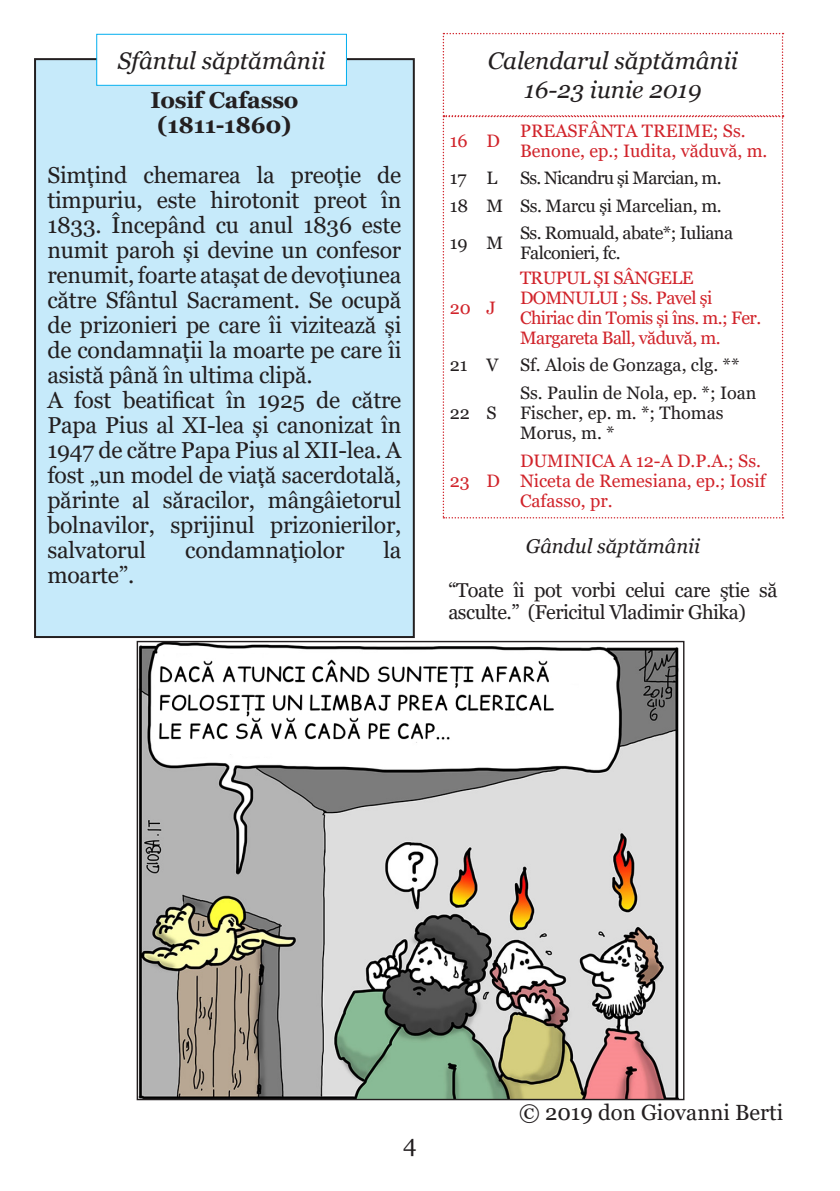
<style>
.page{position:relative;width:840px;height:1191px;background:#fff}
.page>*{position:absolute;margin:0;border:0;box-sizing:border-box;transform-origin:0 0}
.t1{font:italic 24px/28.8px "Georgia";color:#231f20;text-align:center}
.t2{font:24px "Georgia";color:#231f20}
.t3{font:23px/25px "Georgia";letter-spacing:-.01em;color:#231f20}
.t4{font:700 23px/25px "Georgia";letter-spacing:-.01em;color:#231f20;text-align:center}
.t5{font:22px "Georgia";color:#231f20}
.t6{font:20px/22px "Georgia";letter-spacing:-.025em;color:#231f20}
.t7{font:italic 20px "Georgia";color:#231f20}
.t8{font:18px/20px "Georgia";color:#d1232a}
.t9{font:18px/28.4px "Georgia";letter-spacing:-.02em;color:#231f20;text-align:right}
.t10{font:18px/20px "Georgia";letter-spacing:-.03em;color:#d1232a}
.t11{font:18px/20px "Georgia";color:#231f20}
</style>
<div class="page">
<img style="left:138px;top:643px;width:541px;height:455px">
<svg style="left:442px;top:33px;width:341px;height:485px"></svg>
<div style="left:35px;top:59px;width:378px;height:578px;background:#c6eafa"></div>
<div style="left:34px;top:58px;width:380px;height:580px;border:2px solid #231f20"></div>
<div style="left:97px;top:34px;width:249px;height:51px;background:#fff"></div>
<div style="left:96px;top:34px;width:250px;height:52px;border:1px solid #00aeef"></div>
<p class="t1" style="left:118px;top:46px;width:209px">Sfântul săptămânii</p>
<p class="t4" style="left:150px;top:88px;width:150px">Iosif Cafasso (1811-1860)</p>
<p class="t3" style="left:47px;top:163px;width:355px">Simțind chemarea la preoție de timpuriu, este hirotonit preot în 1833. Începând cu anul 1836 este numit paroh și devine un confesor renumit, foarte atașat de devoțiunea către Sfântul Sacrament. Se ocupă de prizonieri pe care îi vizitează și de condamnații la moarte pe care îi asistă până în ultima clipă.<br>A fost beatificat în 1925 de către Papa Pius al XI-lea și canonizat în 1947 de către Papa Pius al XII-lea. A fost „un model de viață sacerdotală, părinte al săracilor, mângâietorul bolnavilor, sprijinul prizonierilor, salvatorul</p>
<p class="t3" style="left:185px;top:538px;width:161px">condamnațiolor</p>
<p class="t3" style="left:383px;top:538px;width:19px">la</p>
<p class="t3" style="left:47px;top:563px;width:88px">moarte”.</p>
<p class="t1" style="left:487px;top:47px;width:251px">Calendarul săptămânii<br>16-23 iunie 2019</p>
<p class="t8" style="left:449px;top:131px;width:52px">16 D</p>
<p class="t8" style="left:519px;top:121px;width:249px">PREASFÂNTA TREIME; Ss.<br>Benone, ep.; Iudita, văduvă, m.</p>
<p class="t9" style="left:449px;top:164px;width:273px">Ss. Nicandru și Marcian, m.<br>18 M Ss. Marcu și Marcelian, m.</p>
<p class="t9" style="left:449px;top:229px;width:55px">19 M</p>
<p class="t9" style="left:519px;top:223px;width:214px;line-height:20px;text-align:left">Ss. Romuald, abate*; Iuliana<br>Falconieri, fc.</p>
<p class="t8" style="left:449px;top:298px;width:48px">20 J</p>
<p class="t9" style="left:449px;top:164px;width:49px">17 L</p>
<p class="t10" style="left:519px;top:268px;width:243px">TRUPUL ȘI SÂNGELE<br>DOMNULUI ; Ss. Pavel și<br>Chiriac din Tomis și îns. m.; Fer.<br>Margareta Ball, văduvă, m.</p>
<p class="t11" style="left:449px;top:355px;width:291px">21 V Sf. Alois de Gonzaga, clg. **</p>
<p class="t9" style="left:449px;top:399px;width:48px">22 S</p>
<p class="t11" style="left:519px;top:383px;width:238px">Ss. Paulin de Nola, ep. *; Ioan<br>Fischer, ep. m. *; Thomas<br>Morus, m. *</p>
<p class="t8" style="left:449px;top:471px;width:52px">23 D</p>
<p class="t8" style="left:519px;top:451px;width:247px">DUMINICA A 12-A D.P.A.; Ss.<br>Niceta de Remesiana, ep.; Iosif<br>Cafasso, pr.</p>
<p class="t7" style="left:525px;top:533px;width:176px">Gândul săptămânii</p>
<p class="t6" style="left:448px;top:579px;width:330px">“Toate îi pot vorbi celui care ştie să asculte.” (Fericitul Vladimir Ghika)</p>
<p class="t2" style="left:403px;top:1129px;width:15px">4</p>
<p class="t5" style="left:518px;top:1099px;width:265px">© 2019 don Giovanni Berti</p>
</div>
